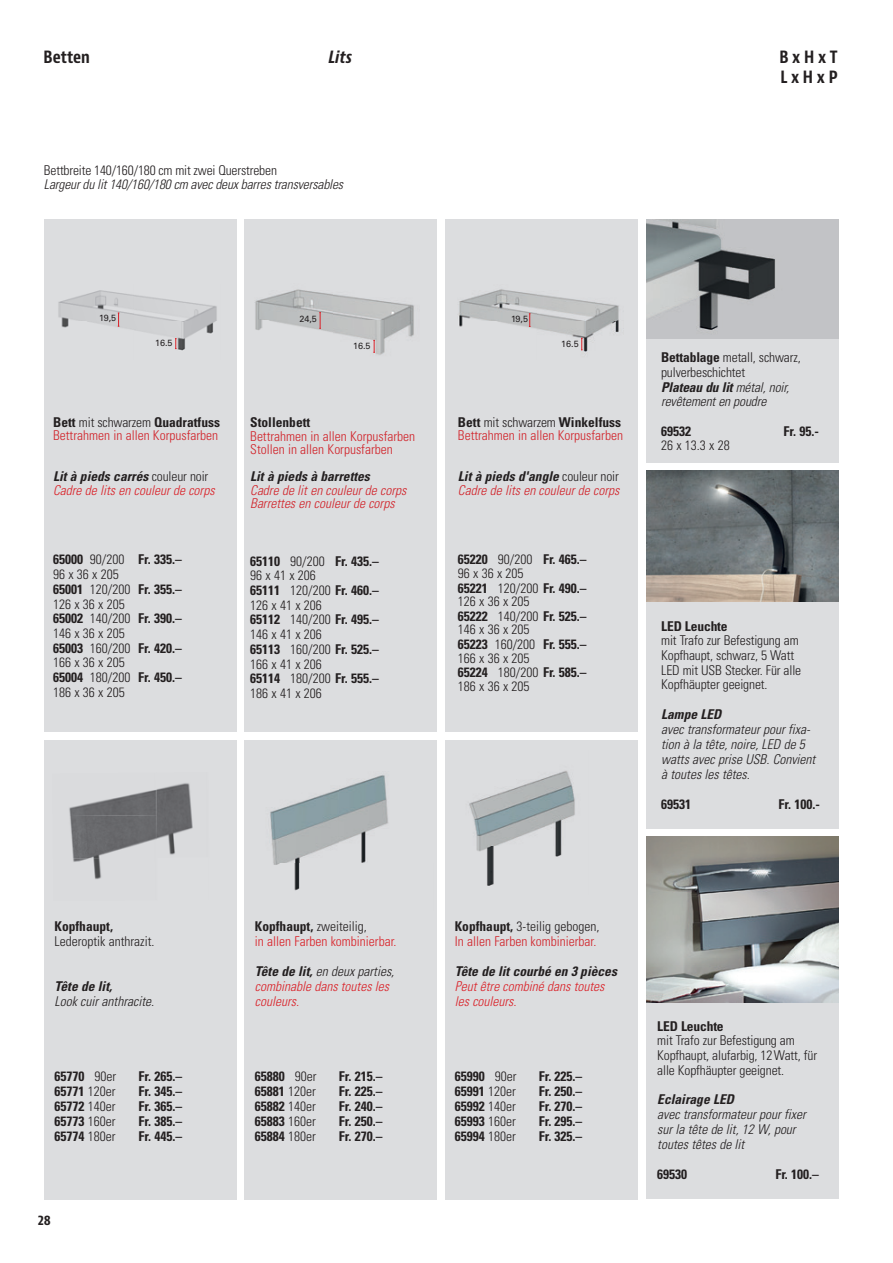
<style>
.page{position:relative;width:893px;height:1263px;background:#fff}
.page>*{position:absolute;margin:0;border:0;box-sizing:border-box;transform-origin:0 0}
.t1{font:700 condensed 16.5px/19.8px "Bernino Sans";color:#231f20}
.t2{font:italic 700 condensed 16.5px "Bernino Sans";color:#231f20}
.t3{font:300 condensed 13.5px/14.7px "Univers LT Std";letter-spacing:-.01em;color:#231f20}
.t4{font:700 condensed 13.5px "Univers LT Std";color:#231f20}
.t5{font:italic 300 condensed 13.5px/15px "Univers LT Std";color:#231f20}
.t6{font:300 condensed 13.5px/13.5px "Univers LT Std";color:#d1232a}
.t7{font:italic 300 condensed 13.5px/15px "Univers LT Std";color:#da2128}
.t8{font:italic 300 condensed 13.5px/13.5px "Univers LT Std";color:#d1232a}
.t9{font:italic 700 condensed 13.5px "Univers LT Std";color:#231f20}
.t10{font:300 condensed 13.5px/15px "Univers LT Std";color:#da2128}
.t11{font:700 condensed 13.5px "Bernino Sans";color:#231f20}
.t12{font:9px "Univers LT Std";letter-spacing:-.015em;color:#231f20}
.s1{font-weight:700;color:#231f20}
.s2{color:#231f20}
.s3{font-style:normal;color:#231f20}
.s4{font-weight:700}
.s5{font-weight:700;font-style:italic}
.s6{font-style:italic}
.s7{font-weight:300}
</style>
<div class="page">
<div style="left:44px;top:219px;width:192px;height:512px;background:#dcdddf"></div>
<div style="left:244px;top:219px;width:193px;height:512px;background:#dcdddf"></div>
<div style="left:445px;top:219px;width:193px;height:512px;background:#dcdddf"></div>
<div style="left:646px;top:471px;width:193px;height:357px;background:#dcdddf"></div>
<div style="left:44px;top:740px;width:192px;height:459px;background:#dcdddf"></div>
<div style="left:244px;top:740px;width:193px;height:459px;background:#dcdddf"></div>
<div style="left:445px;top:740px;width:193px;height:459px;background:#dcdddf"></div>
<div style="left:646px;top:837px;width:193px;height:362px;background:#dcdddf"></div>
<img style="left:255px;top:289px;width:159px;height:66px">
<img style="left:69px;top:789px;width:87px;height:90px">
<img style="left:156px;top:783px;width:37px;height:72px">
<img style="left:459px;top:289px;width:160px;height:63px">
<img style="left:646px;top:471px;width:193px;height:130px">
<img style="left:58px;top:290px;width:159px;height:61px">
<img style="left:236px;top:771px;width:152px;height:139px">
<img style="left:469px;top:771px;width:178px;height:115px">
<img style="left:646px;top:771px;width:1px;height:57px">
<svg style="left:118px;top:313px;width:1px;height:14px"></svg>
<svg style="left:175px;top:338px;width:2px;height:11px"></svg>
<svg style="left:319px;top:312px;width:2px;height:17px"></svg>
<svg style="left:373px;top:340px;width:2px;height:13px"></svg>
<svg style="left:529px;top:313px;width:1px;height:14px"></svg>
<svg style="left:581px;top:338px;width:2px;height:13px"></svg>
<img style="left:646px;top:837px;width:193px;height:165px">
<div style="left:646px;top:219px;width:193px;height:244px;background:#dcdddf"></div>
<img style="left:646px;top:219px;width:193px;height:119px">
<p class="t1" style="left:44px;top:48px;width:48px">Betten</p>
<p class="t2" style="left:328px;top:47px;width:25px">Lits</p>
<p class="t3" style="left:44px;top:163px;width:235px">Bettbreite 140/160/180 cm mit zwei Querstreben</p>
<p class="t5" style="left:44px;top:177px;width:301px">Largeur du lit 140/160/180 cm avec deux barres transversables</p>
<p class="t1" style="left:779px;top:47px;width:60px">B x H x T<br>L x H x P</p>
<p class="t12" style="left:99px;top:312px;width:18px">19,5</p>
<p class="t12" style="left:299px;top:314px;width:19px">24,5</p>
<p class="t12" style="left:511px;top:314px;width:18px">19,5</p>
<p class="t12" style="left:155px;top:338px;width:19px">16.5</p>
<p class="t12" style="left:353px;top:341px;width:19px">16.5</p>
<p class="t12" style="left:561px;top:338px;width:19px">16.5</p>
<p class="t6" style="left:53px;top:415px;width:168px"><span class="s1">Bett</span> <span class="s2">mit schwarzem</span> <span class="s1">Quadratfuss<br></span>Bettrahmen in allen Korpusfarben</p>
<p class="t7" style="left:53px;top:470px;width:163px;line-height:13.5px"><span class="s1">Lit à pieds carrés</span> <span class="s3">couleur noir<br></span>Cadre de lits en couleur de corps</p>
<p class="t4" style="left:250px;top:414px;width:62px">Stollenbett</p>
<p class="t6" style="left:250px;top:429px;width:167px">Bettrahmen in allen Korpusfarben<br>Stollen in allen Korpusfarben</p>
<p class="t9" style="left:250px;top:468px;width:121px">Lit à pieds à barrettes</p>
<p class="t8" style="left:250px;top:483px;width:158px">Cadre de lit en couleur de corps<br>Barrettes en couleur de corps</p>
<p class="t6" style="left:458px;top:415px;width:167px"><span class="s1">Bett</span> <span class="s2">mit schwarzem</span> <span class="s1">Winkelfuss<br></span>Bettrahmen in allen Korpusfarben</p>
<p class="t8" style="left:458px;top:470px;width:163px"><span class="s1">Lit à pieds d'angle</span> <span class="s3">couleur noir<br></span>Cadre de lits en couleur de corps</p>
<p class="t3" style="left:661px;top:350px;width:141px"><span class="s4">Bettablage</span> metall, schwarz, pulverbeschichtet<br><span class="s5">Plateau du lit</span> <span class="s6">métal, noir, revêtement en poudre</span></p>
<p class="t4" style="left:661px;top:423px;width:31px">69532</p>
<p class="t4" style="left:783px;top:423px;width:37px">Fr. 95.-</p>
<p class="t3" style="left:661px;top:438px;width:70px">26 x 13.3 x 28</p>
<p class="t3" style="left:53px;top:552px;width:130px"><span class="s4">65000</span> 90/200 <span class="s4">Fr. 335. –<br></span>96 x 36 x 205<br><span class="s4">65001</span> 120/200 <span class="s4">Fr. 355. –<br></span>126 x 36 x 205<br><span class="s4">65002</span> 140/200 <span class="s4">Fr. 390. –<br></span>146 x 36 x 205<br><span class="s4">65003</span> 160/200 <span class="s4">Fr. 420. –<br></span>166 x 36 x 205<br><span class="s4">65004</span> 180/200 <span class="s4">Fr. 450. –<br></span>186 x 36 x 205</p>
<p class="t3" style="left:250px;top:553px;width:130px"><span class="s4">65110</span> 90/200 <span class="s4">Fr. 435. –<br></span>96 x 41 x 206<br><span class="s4">65111</span> 120/200 <span class="s4">Fr. 460. –<br></span>126 x 41 x 206<br><span class="s4">65112</span> 140/200 <span class="s4">Fr. 495. –<br></span>146 x 41 x 206<br><span class="s4">65113</span> 160/200 <span class="s4">Fr. 525. –<br></span>166 x 41 x 206<br><span class="s4">65114</span> 180/200 <span class="s4">Fr. 555. –<br></span>186 x 41 x 206</p>
<p class="t3" style="left:458px;top:553px;width:130px;line-height:14.1px"><span class="s4">65220</span> 90/200 <span class="s4">Fr. 465. –<br></span>96 x 36 x 205<br><span class="s4">65221</span> 120/200 <span class="s4">Fr. 490. –<br></span>126 x 36 x 205<br><span class="s4">65222</span> 140/200 <span class="s4">Fr. 525. –<br></span>146 x 36 x 205<br><span class="s4">65223</span> 160/200 <span class="s4">Fr. 555. –<br></span>166 x 36 x 205<br><span class="s4">65224</span> 180/200 <span class="s4">Fr. 585. –<br></span>186 x 36 x 205</p>
<p class="t4" style="left:661px;top:617px;width:68px">LED Leuchte</p>
<p class="t3" style="left:661px;top:633px;width:141px">mit Trafo zur Befestigung am<br>Kopfhaupt, schwarz, 5 Watt<br>LED mit USB Stecker. Für alle<br>Kopfhäupter geeignet.</p>
<p class="t9" style="left:661px;top:706px;width:62px">Lampe LED</p>
<p class="t5" style="left:661px;top:722px;width:156px">avec transformateur pour fixa&shy;tion à la tête, noire, LED de 5 watts avec prise USB. Convient à toutes les têtes.</p>
<p class="t4" style="left:661px;top:796px;width:31px">69531</p>
<p class="t4" style="left:779px;top:796px;width:43px">Fr. 100.-</p>
<p class="t4" style="left:55px;top:918px;width:60px">Kopfhaupt,</p>
<p class="t3" style="left:55px;top:934px;width:101px">Lederoptik anthrazit.</p>
<p class="t9" style="left:55px;top:978px;width:59px">Tête de lit,</p>
<p class="t5" style="left:55px;top:994px;width:101px">Look cuir anthracite.</p>
<p class="t4" style="left:55px;top:1068px;width:63px">65770 <span class="s7">90er</span></p>
<p class="t4" style="left:139px;top:1068px;width:45px">Fr. 265. –</p>
<p class="t4" style="left:55px;top:1083px;width:62px">65771 <span class="s7">120er</span></p>
<p class="t4" style="left:139px;top:1083px;width:45px">Fr. 345. –</p>
<p class="t4" style="left:55px;top:1098px;width:62px">65772 <span class="s7">140er</span></p>
<p class="t4" style="left:139px;top:1098px;width:45px">Fr. 365. –</p>
<p class="t4" style="left:55px;top:1113px;width:62px">65773 <span class="s7">160er</span></p>
<p class="t4" style="left:139px;top:1113px;width:45px">Fr. 385. –</p>
<p class="t4" style="left:55px;top:1128px;width:62px">65774 <span class="s7">180er</span></p>
<p class="t4" style="left:139px;top:1128px;width:45px">Fr. 445. –</p>
<p class="t11" style="left:38px;top:1211px;width:15px">28</p>
<p class="t10" style="left:255px;top:919px;width:143px"><span class="s1">Kopfhaupt,</span> <span class="s2">zweiteilig,<br></span>in allen Farben kombinierbar.</p>
<p class="t7" style="left:255px;top:964px;width:141px"><span class="s1">Tête de lit,</span> <span class="s2">en deux parties, </span>combinable dans toutes les couleurs.</p>
<p class="t4" style="left:255px;top:1068px;width:63px">65880 <span class="s7">90er</span></p>
<p class="t4" style="left:339px;top:1068px;width:45px">Fr. 215. –</p>
<p class="t4" style="left:255px;top:1083px;width:62px">65881 <span class="s7">120er</span></p>
<p class="t4" style="left:339px;top:1083px;width:45px">Fr. 225. –</p>
<p class="t4" style="left:255px;top:1098px;width:62px">65882 <span class="s7">140er</span></p>
<p class="t4" style="left:339px;top:1098px;width:45px">Fr. 240. –</p>
<p class="t4" style="left:255px;top:1113px;width:62px">65883 <span class="s7">160er</span></p>
<p class="t4" style="left:339px;top:1113px;width:45px">Fr. 250. –</p>
<p class="t4" style="left:255px;top:1128px;width:62px">65884 <span class="s7">180er</span></p>
<p class="t4" style="left:339px;top:1128px;width:45px">Fr. 270. –</p>
<p class="t6" style="left:455px;top:919px;width:146px;line-height:15px"><span class="s1">Kopfhaupt,</span> <span class="s2">3-teilig gebogen,<br></span>In allen Farben kombinierbar.</p>
<p class="t9" style="left:455px;top:963px;width:164px">Tête de lit courbé en 3 pièces</p>
<p class="t7" style="left:455px;top:979px;width:151px">Peut être combiné dans toutes les couleurs.</p>
<p class="t4" style="left:455px;top:1068px;width:63px">65990 <span class="s7">90er</span></p>
<p class="t4" style="left:539px;top:1068px;width:45px">Fr. 225. –</p>
<p class="t4" style="left:455px;top:1083px;width:62px">65991 <span class="s7">120er</span></p>
<p class="t4" style="left:539px;top:1083px;width:45px">Fr. 250. –</p>
<p class="t4" style="left:455px;top:1098px;width:62px">65992 <span class="s7">140er</span></p>
<p class="t4" style="left:539px;top:1098px;width:45px">Fr. 270. –</p>
<p class="t4" style="left:455px;top:1113px;width:62px">65993 <span class="s7">160er</span></p>
<p class="t4" style="left:539px;top:1113px;width:45px">Fr. 295. –</p>
<p class="t4" style="left:455px;top:1128px;width:62px">65994 <span class="s7">180er</span></p>
<p class="t4" style="left:539px;top:1128px;width:45px">Fr. 325. –</p>
<p class="t4" style="left:657px;top:1017px;width:68px">LED Leuchte</p>
<p class="t3" style="left:657px;top:1033px;width:161px">mit Trafo zur Befestigung am<br>Kopfhaupt, alufarbig, 12 Watt, für alle Kopfhäupter geeignet.</p>
<p class="t9" style="left:657px;top:1091px;width:78px">Eclairage LED</p>
<p class="t5" style="left:657px;top:1107px;width:150px">avec transformateur pour fixer sur la tête de lit, 12 W, pour toutes têtes de lit</p>
<p class="t4" style="left:657px;top:1166px;width:31px">69530</p>
<p class="t4" style="left:775px;top:1166px;width:45px">Fr. 100.–</p>
</div>
